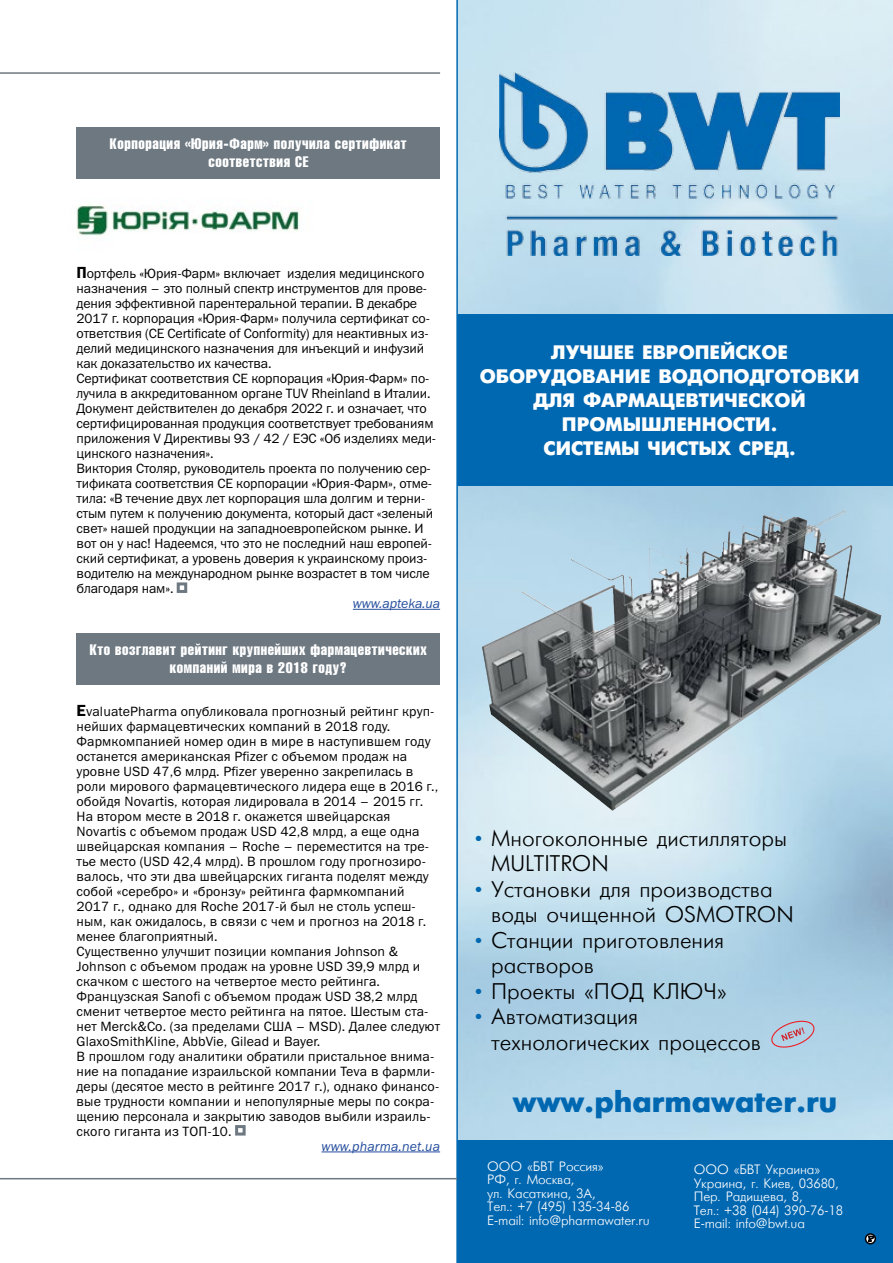
<style>
.page{position:relative;width:893px;height:1263px;background:#fff}
.page>*{position:absolute;margin:0;border:0;box-sizing:border-box;transform-origin:0 0}
.t1{font:700 30px "Futuris";color:#0067b1}
.t2{font:22.5px/25.5px "Futuris Cyrillic";color:#000}
.t3{font:700 19.5px/24px "Futuris";color:#fff;text-align:center}
.t4{font:15px/18px "Helios Compressed";letter-spacing:.04em;color:#fff;text-align:center}
.t5{font:13.5px/15px "Franklin Gothic Book C";letter-spacing:.01em;color:#000}
.t6{font:13.5px/15px "Franklin Gothic Book C";letter-spacing:-.01em;color:#000}
.t7{font:13.5px/13.5px "Futuris Cyrillic";letter-spacing:-.01em;color:#fff}
.t8{font:italic 13.5px "Franklin Gothic Book C";letter-spacing:.01em;color:#264e9d}
.t9{font:italic 13.5px "Franklin Gothic Book C";letter-spacing:-.01em;color:#264e9d}
.s1{font-family:"Franklin Gothic";font-weight:600;font-size:16.5px}
.s2{color:#0067b1}
</style>
<div class="page">
<img style="left:458px;top:0;width:435px;height:1140px">
<hr style="left:456px;top:0;width:2px;height:1263px;background:#0067b1">
<img style="left:500px;top:72px;width:339px;height:183px">
<div style="left:457px;top:315px;width:436px;height:171px;background:#0067b1"></div>
<div style="left:457px;top:1140px;width:436px;height:123px;background:#0067b1"></div>
<img style="left:763px;top:510px;width:81px;height:16px">
<svg style="left:770px;top:1019px;width:46px;height:30px"></svg>
<hr style="left:0;top:72px;width:440px;height:2px;background:#6d7881">
<hr style="left:353px;top:609px;width:87px;height:1px;background:#264e9d">
<div style="left:177px;top:582px;width:10px;height:11px;border:3px solid #6d7881"></div>
<hr style="left:321px;top:1151px;width:119px;height:1px;background:#264e9d">
<div style="left:235px;top:1125px;width:11px;height:10px;border:3px solid #6d7881"></div>
<div style="left:77px;top:128px;width:363px;height:51px;background:#6d7881"></div>
<div style="left:77px;top:634px;width:363px;height:51px;background:#6d7881"></div>
<hr style="left:0;top:1178px;width:457px;height:1px;background:#6d7881">
<div style="left:865px;top:1234px;width:10px;height:10px;background:#011c30;border-radius:50%"></div>
<div style="left:865px;top:1233px;width:11px;height:11px;border:2px solid #000;border-radius:50%"></div>
<svg style="left:867px;top:1235px;width:8px;height:8px"></svg>
<img style="left:76px;top:205px;width:224px;height:31px">
<p class="t4" style="left:110px;top:135px;width:298px">Корпорация «Юрия-Фарм» получила сертификат соответствия СЕ</p>
<p class="t6" style="left:77px;top:266px;width:361px"><span class="s1">П</span>ортфель «Юрия-Фарм» включает изделия медицинского назначения – это полный спектр инструментов для прове&shy;дения эффективной парентеральной терапии. В декабре 2017 г. корпорация «Юрия-Фарм» получила сертификат со&shy;ответствия (CE Certificate of Conformity) для неактивных из&shy;делий медицинского назначения для инъекций и инфузий как доказательство их качества.<br>Сертификат соответствия СЕ корпорация «Юрия-Фарм» по&shy;лучила в аккредитованном органе TUV Rheinland в Италии.<br>Документ действителен до декабря 2022 г. и означает, что сертифицированная продукция соответствует требованиям приложения V Директивы 93 / 42 / ЕЭС «Об изделиях меди&shy;цинского назначения».<br>Виктория Столяр, руководитель проекта по получению сер&shy;тификата соответствия СЕ корпорации «Юрия-Фарм», отме&shy;тила: «В течение двух лет корпорация шла долгим и терни&shy;стым путем к получению документа, который даст «зеленый свет» нашей продукции на западноевропейском рынке. И вот он у нас! Надеемся, что это не последний наш европей&shy;ский сертификат, а уровень доверия к украинскому произ&shy;водителю на международном рынке возрастет в том числе благодаря нам».</p>
<p class="t9" style="left:353px;top:596px;width:89px">www.apteka.ua</p>
<p class="t4" style="left:90px;top:641px;width:339px">Кто возглавит рейтинг крупнейших фармацевтических компаний мира в 2018 году?</p>
<p class="t5" style="left:77px;top:703px;width:365px"><span class="s1">E</span>valuatePharma опубликовала прогнозный рейтинг круп&shy;нейших фармацевтических компаний в 2018 году.<br>Фармкомпанией номер один в мире в наступившем году останется американская Pfizer с объемом продаж на уровне USD 47,6 млрд. Pfizer уверенно закрепилась в роли мирового фармацевтического лидера еще в 2016 г., обойдя Novartis, которая лидировала в 2014 – 2015 гг.<br>На втором месте в 2018 г. окажется швейцарская Novartis с объемом продаж USD 42,8 млрд, а еще одна швейцарская компания – Roche – переместится на тре&shy;тье место (USD 42,4 млрд). В прошлом году прогнозиро&shy;валось, что эти два швейцарских гиганта поделят между собой «серебро» и «бронзу» рейтинга фармкомпаний 2017 г., однако для Roche 2017-й был не столь успеш&shy;ным, как ожидалось, в связи с чем и прогноз на 2018 г. менее благоприятный.<br>Существенно улучшит позиции компания Johnson &amp; Johnson с объемом продаж на уровне USD 39,9 млрд и скачком с шестого на четвертое место рейтинга.<br>Французская Sanofi с объемом продаж USD 38,2 млрд сменит четвертое место рейтинга на пятое. Шестым ста&shy;нет Merck&amp;Co. (за пределами США – MSD). Далее следуют GlaxoSmithKline, AbbVie, Gilead и Bayer.<br>В прошлом году аналитики обратили пристальное внима&shy;ние на попадание израильской компании Teva в фармли&shy;деры (десятое место в рейтинге 2017 г.), однако финансо&shy;вые трудности компании и непопулярные меры по сокра&shy;щению персонала и закрытию заводов выбили израиль&shy;ского гиганта из ТОП-10.</p>
<p class="t8" style="left:321px;top:1138px;width:120px">www.pharma.net.ua</p>
<h3 class="t3" style="left:480px;top:340px;width:381px">ЛУЧШЕЕ ЕВРОПЕЙСКОЕ<br>ОБОРУДОВАНИЕ ВОДОПОДГОТОВКИ<br>ДЛЯ ФАРМАЦЕВТИЧЕСКОЙ<br>ПРОМЫШЛЕННОСТИ.<br>СИСТЕМЫ ЧИСТЫХ СРЕД.</h3>
<h2 class="t2" style="left:491px;top:826px;width:298px;text-indent:-16px"><span class="s2">•</span> Многоколонные дистилляторы<br>МULTITRON</h2>
<h2 class="t2" style="left:491px;top:877px;width:304px;text-indent:-16px"><span class="s2">•</span> Установки для производства воды очищенной OSMOTRON</h2>
<h2 class="t2" style="left:491px;top:928px;width:234px;text-indent:-16px"><span class="s2">•</span> Станции приготовления растворов</h2>
<h2 class="t2" style="left:475px;top:979px;width:253px"><span class="s2">•</span> Проекты «ПОД КЛЮЧ»</h2>
<h2 class="t2" style="left:491px;top:1005px;width:271px;text-indent:-16px"><span class="s2">•</span> Автоматизация технологических процессов</h2>
<h1 class="t1" style="left:513px;top:1085px;width:326px">www.pharmawater.ru</h1>
<p class="t7" style="left:487px;top:1160px;width:164px">ООО «БВТ Россия»<br>РФ, г. Москва,<br>ул. Касаткина, 3А,<br>Тел.: +7 (495) 135-34-86<br>E-mail: info@pharmawater.ru</p>
<p class="t7" style="left:694px;top:1163px;width:151px">ООО «БВТ Украина»<br>Украина, г. Киев, 03680,<br>Пер. Радищева, 8,<br>Тел.: +38 (044) 390-76-18<br>E-mail: info@bwt.ua</p>
</div>
